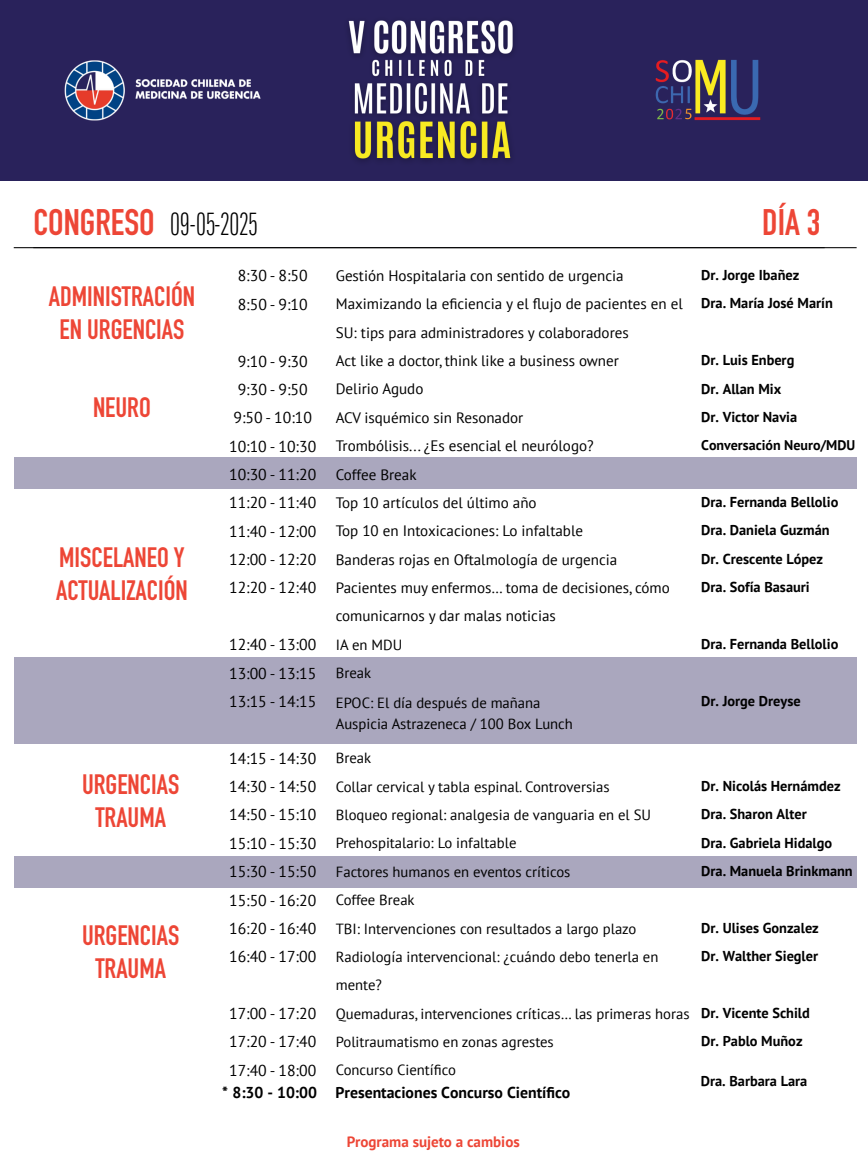
<style>
.page{position:relative;width:868px;height:1173px;background:#fff}
.page>*{position:absolute;margin:0;border:0;box-sizing:border-box;transform-origin:0 0}
.t1{font:700 36.4px "DIN Condensed";color:#ed4636}
.t2{font:300 31.15px "Alternate Gothic Ex Cond ATF";color:#000}
.t3{font:700 27.65px/32.9px "DIN Condensed";color:#ed4636;text-align:center}
.t4{font:15.75px/28.3px "PT Sans";color:#000;text-align:justify}
.t5{font:700 15.75px "PT Sans";color:#000}
.t6{font:15.05px/28.3px "PT Sans";color:#000}
.t7{font:700 15.05px "PT Sans";color:#ed4636}
.t8{font:14.7px/28.3px "PT Sans";color:#000}
.t9{font:700 14.35px/28.3px "PT Sans";color:#000}
.t10{font:700 14px "PT Sans";color:#000}
.s1{font-family:"DIN Condensed";font-weight:700;font-size:36.4px;color:#ed4636}
</style>
<div class="page">
<div style="left:14px;top:457px;width:843px;height:31px;background:#aaa7be"></div>
<div style="left:14px;top:856px;width:843px;height:31px;background:#aaa7be"></div>
<div style="left:14px;top:656px;width:843px;height:87px;background:#aaa7be"></div>
<img style="left:0;top:0;width:868px;height:181px">
<hr style="left:14px;top:247px;width:843px;height:1px;background:#000">
<h2 class="t2" style="left:33px;top:205px;width:226px"><span class="s1">CONGRESO</span> 09-05-2025</h2>
<h1 class="t1" style="left:762px;top:198px;width:60px">DÍA 3</h1>
<p class="t4" style="left:238px;top:261px;width:71px">8:30 - 8:50<br>8:50 - 9:10</p>
<p class="t9" style="left:701px;top:260px;width:133px">Dr. Jorge Ibañez<br>Dra. María José Marín</p>
<p class="t6" style="left:336px;top:261px;width:348px">Gestión Hospitalaria con sentido de urgencia Maximizando la eficiencia y el flujo de pacientes en el SU: tips para administradores y colaboradores<br>Act like a doctor, think like a business owner<br>Delirio Agudo<br>ACV isquémico sin Resonador<br>Trombólisis... ¿Es esencial el neurólogo?<br>Coffee Break<br>Top 10 artículos del último año<br>Top 10 en Intoxicaciones: Lo infaltable<br>Banderas rojas en Oftalmología de urgencia<br>Pacientes muy enfermos… toma de decisiones, cómo comunicarnos y dar malas noticias</p>
<p class="t8" style="left:336px;top:630px;width:68px">IA en MDU<br>Break</p>
<h3 class="t3" style="left:49px;top:280px;width:148px">ADMINISTRACIÓN<br>EN URGENCIAS</h3>
<p class="t9" style="left:701px;top:345px;width:97px">Dr. Luis Enberg<br>Dr. Allan Mix<br>Dr. Victor Navia</p>
<p class="t10" style="left:701px;top:436px;width:156px">Conversación Neuro/MDU</p>
<p class="t4" style="left:229px;top:346px;width:89px;text-align:center">9:10 - 9:30<br>9:30 - 9:50<br>9:50 - 10:10<br>10:10 - 10:30<br>10:30 - 11:20<br>11:20 - 11:40<br>11:40 - 12:00<br>12:00 - 12:20<br>12:20 - 12:40</p>
<h3 class="t3" style="left:93px;top:391px;width:59px">NEURO</h3>
<p class="t9" style="left:701px;top:487px;width:139px">Dra. Fernanda Bellolio<br>Dra. Daniela Guzmán<br>Dr. Crescente López<br>Dra. Sofía Basauri</p>
<h3 class="t3" style="left:56px;top:540px;width:133px;text-align:left">MISCELANEO Y<br>ACTUALIZACIÓN</h3>
<p class="t9" style="left:701px;top:629px;width:139px">Dra. Fernanda Bellolio</p>
<p class="t4" style="left:229px;top:630px;width:89px">12:40 - 13:00<br>13:00 - 13:15<br>13:15 - 14:15</p>
<p class="t9" style="left:701px;top:686px;width:101px">Dr. Jorge Dreyse</p>
<p class="t8" style="left:336px;top:691px;width:239px;line-height:21.3px">EPOC: El día después de mañana<br>Auspicia Astrazeneca / 100 Box Lunch</p>
<h3 class="t3" style="left:82px;top:767px;width:99px">URGENCIAS<br>TRAUMA</h3>
<h3 class="t3" style="left:82px;top:918px;width:99px">URGENCIAS<br>TRAUMA</h3>
<p class="t4" style="left:229px;top:743px;width:89px">14:15 - 14:30<br>14:30 - 14:50<br>14:50 - 15:10<br>15:10 - 15:30<br>15:30 - 15:50<br>15:50 - 16:20<br>16:20 - 16:40<br>16:40 - 17:00</p>
<p class="t4" style="left:229px;top:998px;width:89px">17:00 - 17:20<br>17:20 - 17:40<br>17:40 - 18:00</p>
<p class="t8" style="left:336px;top:743px;width:355px">Break<br>Collar cervical y tabla espinal. Controversias<br>Bloqueo regional: analgesia de vanguaria en el SU Prehospitalario: Lo infaltable<br>Factores humanos en eventos críticos<br>Coffee Break<br>TBI: Intervenciones con resultados a largo plazo Radiología intervencional: ¿cuándo debo tenerla en mente?<br>Quemaduras, intervenciones críticas… las primeras horas Politraumatismo en zonas agrestes<br>Concurso Científico</p>
<p class="t5" style="left:222px;top:1081px;width:350px">* 8:30 - 10:00 Presentaciones Concurso Científico</p>
<p class="t9" style="left:701px;top:771px;width:153px">Dr. Nicolás Hernámdez<br>Dra. Sharon Alter<br>Dra. Gabriela Hidalgo<br>Dra. Manuela Brinkmann</p>
<p class="t9" style="left:701px;top:912px;width:119px">Dr. Ulises Gonzalez<br>Dr. Walther Siegler</p>
<p class="t9" style="left:701px;top:998px;width:110px">Dr. Vicente Schild<br>Dr. Pablo Muñoz</p>
<p class="t9" style="left:701px;top:1066px;width:108px">Dra. Barbara Lara</p>
<p class="t7" style="left:347px;top:1131px;width:174px">Programa sujeto a cambios</p>
</div>
